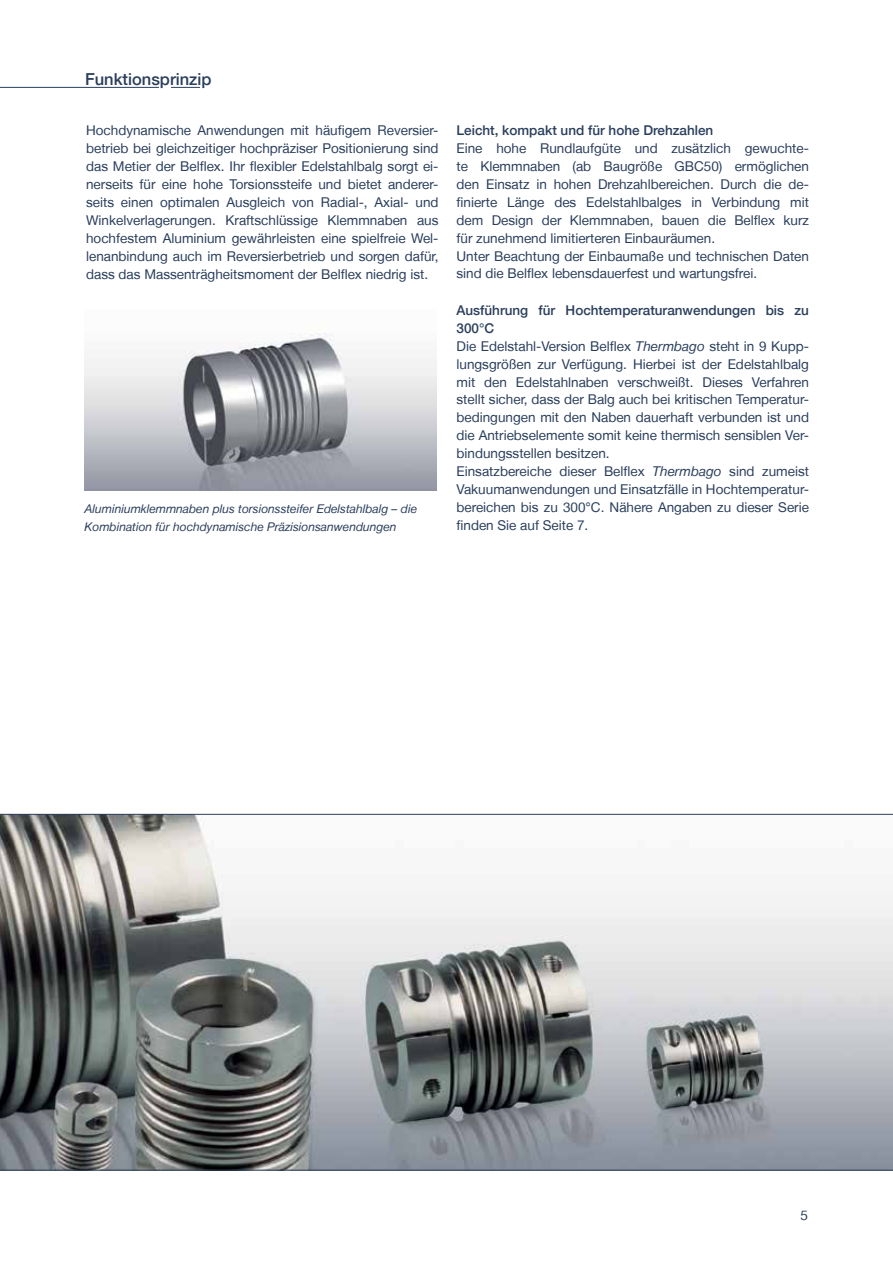
<style>
.page{position:relative;width:893px;height:1263px;background:#fff}
.page>*{position:absolute;margin:0;border:0;box-sizing:border-box;transform-origin:0 0}
.t1{font:500 16.5px "Helvetica Neue LT";color:#2a3e5c}
.t2{font:13.5px/18px "Helvetica Neue LT";color:#2a3e5c}
.t3{font:500 13.5px "Helvetica Neue LT";color:#2a3e5c}
.t4{font:italic 12px/18px "Helvetica Neue LT";color:#2a3e5c}
.s1{font-weight:500}
.s2{font-style:italic}
</style>
<div class="page">
<svg style="left:0;top:814px;width:893px;height:356px"></svg>
<hr style="left:0;top:87px;width:211px;height:1px;background:#2a3e5c">
<hr style="left:159px;top:86px;width:12px;height:4px;background:#fff">
<hr style="left:201px;top:86px;width:11px;height:4px;background:#fff">
<img style="left:85px;top:333px;width:352px;height:158px">
<p class="t1" style="left:85px;top:69px;width:128px">Funktionsprinzip</p>
<p class="t2" style="left:86px;top:121px;width:354px;text-align:justify">Hochdynamische Anwendungen mit häufigem Reversier&shy;betrieb bei gleichzeitiger hochpräziser Positionierung sind das Metier der Belflex. Ihr flexibler Edelstahlbalg sorgt ei&shy;nerseits für eine hohe Torsionssteife und bietet anderer&shy;seits einen optimalen Ausgleich von Radial-, Axial- und Winkelverlagerungen. Kraftschlüssige Klemmnaben aus hochfestem Aluminium gewährleisten eine spielfreie Wel&shy;lenanbindung auch im Reversierbetrieb und sorgen dafür, dass das Massenträgheitsmoment der Belflex niedrig ist.</p>
<p class="t3" style="left:457px;top:122px;width:258px">Leicht, kompakt und für hohe Drehzahlen</p>
<p class="t2" style="left:457px;top:139px;width:354px">Eine hohe Rundlaufgüte und zusätzlich gewuchte&shy;te Klemmnaben (ab Baugröße GBC50) ermöglichen den Einsatz in hohen Drehzahlbereichen. Durch die de&shy;finierte Länge des Edelstahlbalges in Verbindung mit dem Design der Klemmnaben, bauen die Belflex kurz für zunehmend limitierteren Einbauräumen.<br>Unter Beachtung der Einbaumaße und technischen Daten sind die Belflex lebensdauerfest und wartungsfrei.</p>
<p class="t2" style="left:457px;top:300px;width:354px"><span class="s1">Ausführung für Hochtemperaturanwendungen bis zu 300°C<br></span>Die Edelstahl-Version Belflex <span class="s2">Thermbago</span> steht in 9 Kupp&shy;lungsgrößen zur Verfügung. Hierbei ist der Edelstahlbalg mit den Edelstahlnaben verschweißt. Dieses Verfahren stellt sicher, dass der Balg auch bei kritischen Temperatur&shy;bedingungen mit den Naben dauerhaft verbunden ist und die Antriebselemente somit keine thermisch sensiblen Ver&shy;bindungsstellen besitzen.<br>Einsatzbereiche dieser Belflex <span class="s2">Thermbago</span> sind zumeist Vakuumanwendungen und Einsatzfälle in Hochtemperatur&shy;bereichen bis zu 300°C. Nähere Angaben zu dieser Serie finden Sie auf Seite 7.</p>
<p class="t4" style="left:84px;top:499px;width:334px">Aluminiumklemmnaben plus torsionssteifer Edelstahlbalg – die<br>Kombination für hochdynamische Präzisionsanwendungen</p>
<p class="t2" style="left:800px;top:1206px;width:9px">5</p>
</div>
